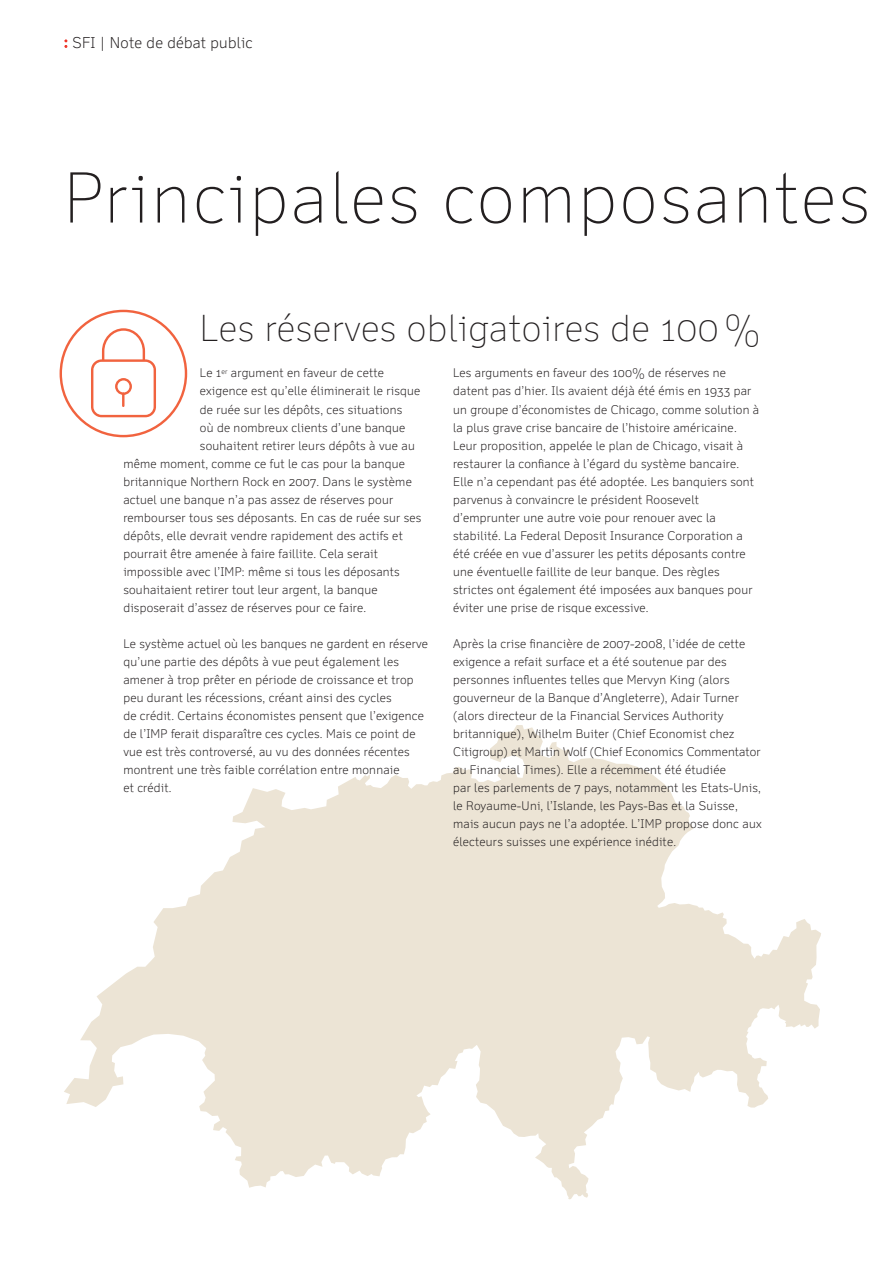
<style>
.page{position:relative;width:885px;height:1263px;background:#fff}
.page>*{position:absolute;margin:0;border:0;box-sizing:border-box;transform-origin:0 0}
.t1{font:100 69px "Felbridge Pro";letter-spacing:.04em;color:#231f20}
.Copy{font:100 36px "Felbridge Pro";letter-spacing:.02em;color:#231f20}
.t2{font:300 15px "Felbridge Pro";letter-spacing:.02em;color:#231f20}
.Copy-2{font:300 12px/18px "Felbridge Pro";letter-spacing:.02em;color:#231f20}
.s1{font-family:"New Baskerville Std";font-weight:400;font-size:16.5px;color:#ee2e22}
</style>
<div class="page">
<svg style="left:64px;top:725px;width:757px;height:474px;fill:#ece4d5"></svg>
<svg style="left:65px;top:40px;width:2px;height:8px"></svg>
<svg style="left:60px;top:310px;width:127px;height:127px"></svg>
<p class="t2" style="left:64px;top:34px;width:190px"><span class="s1">:</span> SFI | Note de débat public</p>
<p class="t1" style="left:64px;top:157px;width:807px">Principales composantes</p>
<p class="Copy" style="left:200px;top:307px;width:561px">Les réserves obligatoires de 100 %</p>
<p class="Copy-2" style="left:200px;top:364px;width:185px">Le 1<sup>er</sup> argument en faveur de cette</p>
<p class="Copy-2" style="left:200px;top:382px;width:222px">exigence est qu’elle éliminerait le risque</p>
<p class="Copy-2" style="left:200px;top:400px;width:204px">de ruée sur les dépôts, ces situations</p>
<p class="Copy-2" style="left:200px;top:418px;width:207px">où de nombreux clients d’une banque</p>
<p class="Copy-2" style="left:200px;top:436px;width:216px">souhaitent retirer leurs dépôts à vue au</p>
<p class="Copy-2" style="left:123px;top:454px;width:283px">même moment, comme ce fut le cas pour la banque</p>
<p class="Copy-2" style="left:123px;top:472px;width:290px">britannique Northern Rock en 2007. Dans le système</p>
<p class="Copy-2" style="left:123px;top:490px;width:271px">actuel une banque n’a pas assez de réserves pour</p>
<p class="Copy-2" style="left:123px;top:508px;width:299px">rembourser tous ses déposants. En cas de ruée sur ses</p>
<p class="Copy-2" style="left:123px;top:526px;width:281px">dépôts, elle devrait vendre rapidement des actifs et</p>
<p class="Copy-2" style="left:123px;top:544px;width:256px">pourrait être amenée à faire faillite. Cela serait</p>
<p class="Copy-2" style="left:123px;top:562px;width:278px">impossible avec l’IMP: même si tous les déposants</p>
<p class="Copy-2" style="left:123px;top:580px;width:256px">souhaitaient retirer tout leur argent, la banque</p>
<p class="Copy-2" style="left:123px;top:598px;width:244px">disposerait d’assez de réserves pour ce faire.</p>
<p class="Copy-2" style="left:123px;top:634px;width:306px">Le système actuel où les banques ne gardent en réserve qu’une partie des dépôts à vue peut également les amener à trop prêter en période de croissance et trop peu durant les récessions, créant ainsi des cycles<br>de crédit. Certains économistes pensent que l’exigence de l’IMP ferait disparaître ces cycles. Mais ce point de vue est très controversé, au vu des données récentes montrent une très faible corrélation entre monnaie<br>et crédit.</p>
<p class="Copy-2" style="left:453px;top:364px;width:307px">Les arguments en faveur des 100% de réserves ne datent pas d’hier. Ils avaient déjà été émis en 1933 par un groupe d’économistes de Chicago, comme solution à la plus grave crise bancaire de l’histoire américaine.<br>Leur proposition, appelée le plan de Chicago, visait à restaurer la confiance à l’égard du système bancaire.<br>Elle n’a cependant pas été adoptée. Les banquiers sont parvenus à convaincre le président Roosevelt d’emprunter une autre voie pour renouer avec la stabilité. La Federal Deposit Insurance Corporation a été créée en vue d’assurer les petits déposants contre une éventuelle faillite de leur banque. Des règles strictes ont également été imposées aux banques pour éviter une prise de risque excessive.</p>
<p class="Copy-2" style="left:453px;top:634px;width:310px">Après la crise financière de 2007-2008, l’idée de cette exigence a refait surface et a été soutenue par des personnes influentes telles que Mervyn King (alors gouverneur de la Banque d’Angleterre), Adair Turner (alors directeur de la Financial Services Authority britannique), Wilhelm Buiter (Chief Economist chez Citigroup) et Martin Wolf (Chief Economics Commentator au Financial Times). Elle a récemment été étudiée<br>par les parlements de 7 pays, notamment les Etats-Unis, le Royaume-Uni, l’Islande, les Pays-Bas et la Suisse, mais aucun pays ne l’a adoptée. L’IMP propose donc aux électeurs suisses une expérience inédite.</p>
</div>
